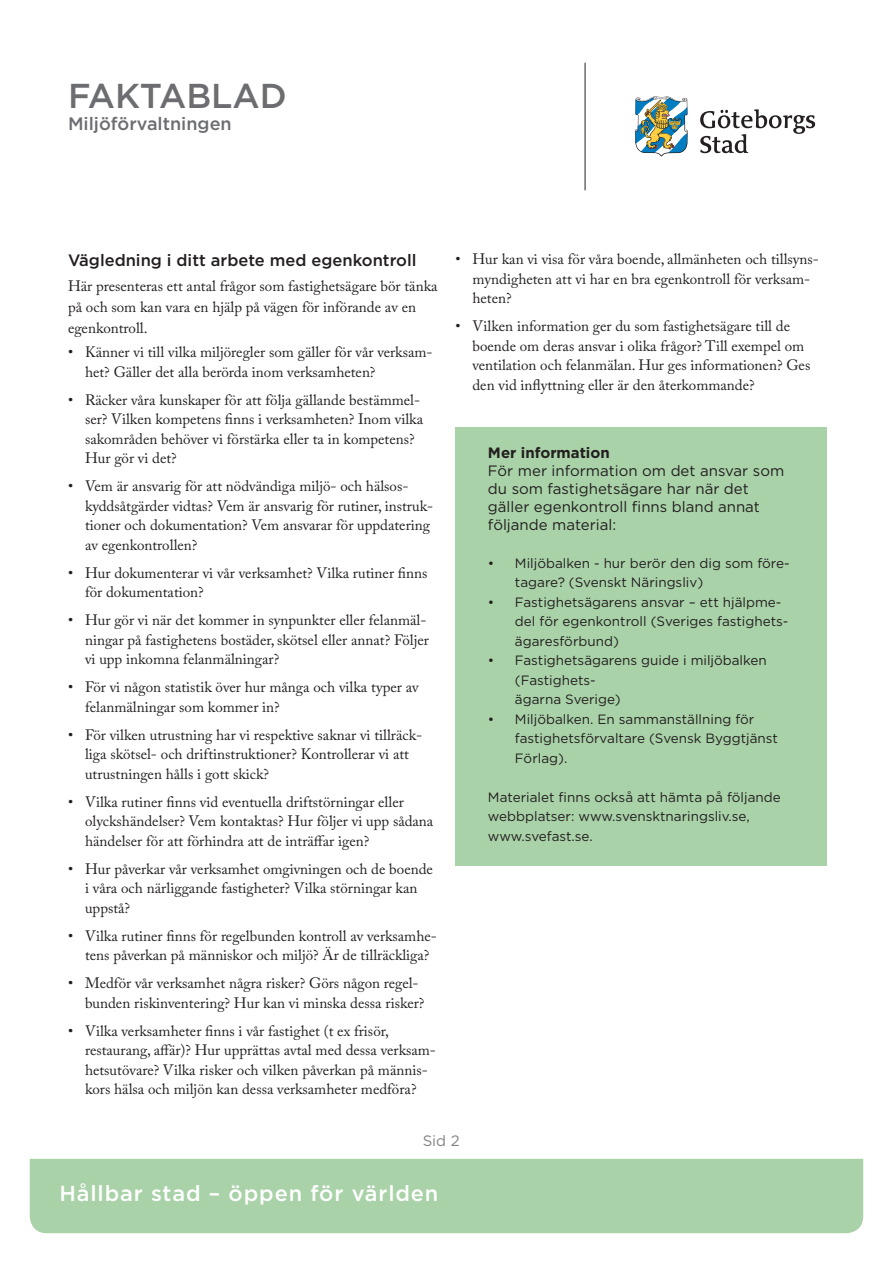
<style>
.page{position:relative;width:893px;height:1263px;background:#fff}
.page>*{position:absolute;margin:0;border:0;box-sizing:border-box;transform-origin:0 0}
.t1{font:500 34.5px "Gotham";color:#6c6d70}
.t2{font:500 21.75px "Gotham";letter-spacing:.04em;color:#fff}
.t3{font:500 18px "Gotham";color:#6c6d70}
.Mellanrubrik{font:500 16.5px "Gotham";color:#231f20}
.Brödtext{font:15px/19.5px "Adobe Caslon Pro";color:#231f20}
.Tabelltext{font:15px/18px "Gotham";color:#231f20}
.Tabelltext-2{font:700 15px "Gotham";color:#231f20}
.Brödtext-2{font:15px "Gotham";color:#808285}
.Tabelltext-3{font:13.5px/19.5px "Gotham";color:#231f20}
</style>
<div class="page">
<div style="left:30px;top:1159px;width:833px;height:74px;background:#a9d2a8"></div>
<div style="left:455px;top:428px;width:372px;height:438px;background:#a9d2a8"></div>
<hr style="left:585px;top:63px;width:1px;height:127px;background:#231f20">
<img style="left:635px;top:96px;width:52px;height:60px">
<svg style="left:700px;top:109px;width:115px;height:44px"></svg>
<h1 class="t1" style="left:68px;top:74px;width:220px">FAKTABLAD</h1>
<p class="t3" style="left:68px;top:112px;width:165px">Miljöförvaltningen</p>
<p class="Mellanrubrik" style="left:68px;top:250px;width:350px">Vägledning i ditt arbete med egenkontroll</p>
<p class="Brödtext" style="left:68px;top:276px;width:371px;line-height:21px">Här presenteras ett antal frågor som fastighetsägare bör tänka på och som kan vara en hjälp på vägen för införande av en egenkontroll.</p>
<p class="Brödtext" style="left:85px;top:342px;width:349px;text-indent:-17px">• Känner vi till vilka miljöregler som gäller för vår verksam&shy;het? Gäller det alla berörda inom verksamheten?</p>
<p class="Brödtext" style="left:85px;top:390px;width:340px;text-indent:-17px">• Räcker våra kunskaper för att följa gällande bestämmel&shy;ser? Vilken kompetens finns i verksamheten? Inom vilka sakområden behöver vi förstärka eller ta in kompetens?<br>Hur gör vi det?</p>
<p class="Brödtext" style="left:85px;top:476px;width:350px;text-indent:-17px">• Vem är ansvarig för att nödvändiga miljö- och hälsos&shy;kyddsåtgärder vidtas? Vem är ansvarig för rutiner, instruk&shy;tioner och dokumentation? Vem ansvarar för uppdatering av egenkontrollen?</p>
<p class="Brödtext" style="left:85px;top:563px;width:344px;text-indent:-17px">• Hur dokumenterar vi vår verksamhet? Vilka rutiner finns för dokumentation?</p>
<p class="Brödtext" style="left:85px;top:610px;width:345px;text-indent:-17px">• Hur gör vi när det kommer in synpunkter eller felanmäl&shy;ningar på fastighetens bostäder, skötsel eller annat? Följer vi upp inkomna felanmälningar?</p>
<p class="Brödtext" style="left:85px;top:677px;width:335px;text-indent:-17px">• För vi någon statistik över hur många och vilka typer av felanmälningar som kommer in?</p>
<p class="Brödtext" style="left:85px;top:725px;width:339px;text-indent:-17px">• För vilken utrustning har vi respektive saknar vi tillräck&shy;liga skötsel- och driftinstruktioner? Kontrollerar vi att utrustningen hålls i gott skick?</p>
<p class="Brödtext" style="left:85px;top:792px;width:350px;text-indent:-17px">• Vilka rutiner finns vid eventuella driftstörningar eller olyckshändelser? Vem kontaktas? Hur följer vi upp sådana händelser för att förhindra att de inträffar igen?</p>
<p class="Brödtext" style="left:85px;top:859px;width:349px;text-indent:-17px">• Hur påverkar vår verksamhet omgivningen och de boende i våra och närliggande fastigheter? Vilka störningar kan uppstå?</p>
<p class="Brödtext" style="left:85px;top:926px;width:353px;text-indent:-17px">• Vilka rutiner finns för regelbunden kontroll av verksamhe&shy;tens påverkan på människor och miljö? Är de tillräckliga?</p>
<p class="Brödtext" style="left:85px;top:973px;width:341px;text-indent:-17px">• Medför vår verksamhet några risker? Görs någon regel&shy;bunden riskinventering? Hur kan vi minska dessa risker?</p>
<p class="Brödtext" style="left:85px;top:1021px;width:352px;text-indent:-17px">• Vilka verksamheter finns i vår fastighet (t ex frisör, restaurang, affär)? Hur upprättas avtal med dessa verksam&shy;hetsutövare? Vilka risker och vilken påverkan på männis&shy;kors hälsa och miljön kan dessa verksamheter medföra?</p>
<p class="Brödtext" style="left:472px;top:249px;width:348px;text-indent:-17px">• Hur kan vi visa för våra boende, allmänheten och tillsyns&shy;myndigheten att vi har en bra egenkontroll för verksam&shy;heten?</p>
<p class="Brödtext" style="left:472px;top:316px;width:339px;text-indent:-17px">• Vilken information ger du som fastighetsägare till de boende om deras ansvar i olika frågor? Till exempel om ventilation och felanmälan. Hur ges informationen? Ges den vid inflyttning eller är den återkommande?</p>
<p class="Tabelltext-2" style="left:488px;top:443px;width:123px">Mer information</p>
<p class="Tabelltext" style="left:488px;top:461px;width:298px">För mer information om det ansvar som du som fastighetsägare har när det gäller egenkontroll finns bland annat följande material:</p>
<p class="Tabelltext-3" style="left:515px;top:553px;width:276px;text-indent:-27px">• Miljöbalken - hur berör den dig som före&shy;tagare? (Svenskt Näringsliv)</p>
<p class="Tabelltext-3" style="left:515px;top:592px;width:275px;text-indent:-27px">• Fastighetsägarens ansvar – ett hjälpme&shy;del för egenkontroll (Sveriges fastighets&shy;ägaresförbund)</p>
<p class="Tabelltext-3" style="left:515px;top:650px;width:253px;text-indent:-27px">• Fastighetsägarens guide i miljöbalken (Fastighets-<br>ägarna Sverige)</p>
<p class="Tabelltext-3" style="left:515px;top:709px;width:264px;text-indent:-27px">• Miljöbalken. En sammanställning för fastighetsförvaltare (Svensk Byggtjänst<br>Förlag).</p>
<p class="Tabelltext-3" style="left:488px;top:787px;width:294px">Materialet finns också att hämta på följande webbplatser: www.svensktnaringsliv.se, www.svefast.se.</p>
<p class="Brödtext-2" style="left:423px;top:1131px;width:38px">Sid 2</p>
<h2 class="t2" style="left:60px;top:1179px;width:380px">Hållbar stad – öppen för världen</h2>
</div>
